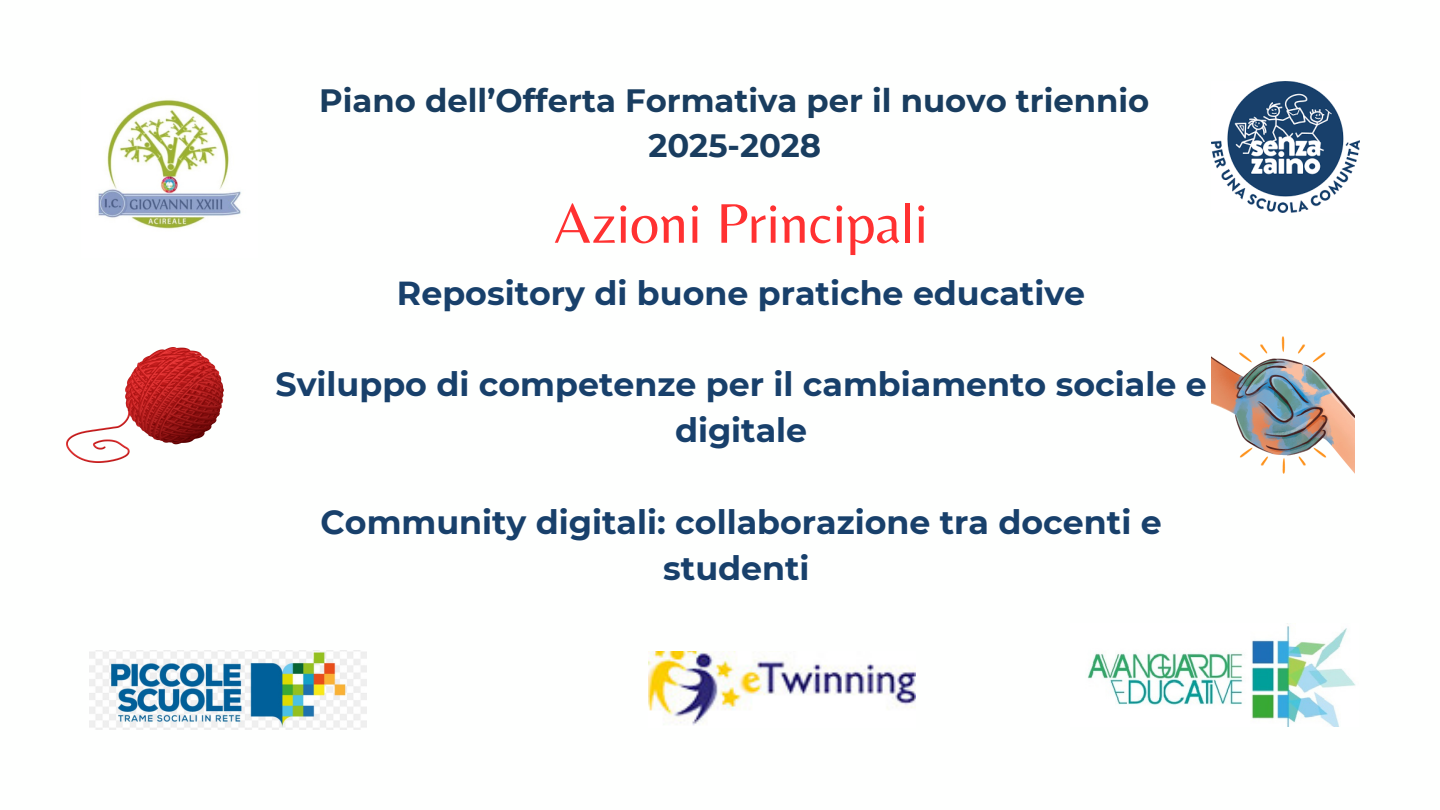
<style>
.page{position:relative;width:1440px;height:810px;background:#fff}
.page>*{position:absolute;margin:0;border:0;box-sizing:border-box;transform-origin:0 0}
.t1{font:58.1px "Belleza";color:#ff3131}
.t2{font:700 33.2px/45.9px "Montserrat";color:#18406b;text-align:center}
.t3{font:700 32.3px "Montserrat";color:#193d5f}
</style>
<div class="page">
<img style="left:98px;top:99px;width:143px;height:130px">
<img style="left:1211px;top:81px;width:148px;height:131px">
<img style="left:89px;top:650px;width:278px;height:79px">
<img style="left:648px;top:651px;width:267px;height:74px">
<img style="left:1087px;top:626px;width:269px;height:101px">
<img style="left:67px;top:347px;width:156px;height:116px">
<img style="left:1211px;top:337px;width:144px;height:137px">
<p class="t3" style="left:319px;top:80px;width:832px">Piano dell’Offerta Formativa per il nuovo triennio</p>
<p class="t3" style="left:648px;top:125px;width:174px">2025-2028</p>
<p class="t1" style="left:554px;top:189px;width:375px">Azioni Principali</p>
<p class="t2" style="left:397px;top:270px;width:690px">Repository di buone pratiche educative</p>
<p class="t2" style="left:276px;top:362px;width:933px">Sviluppo di competenze per il cambiamento sociale e digitale</p>
<p class="t2" style="left:321px;top:499px;width:843px">Community digitali: collaborazione tra docenti e studenti</p>
</div>
